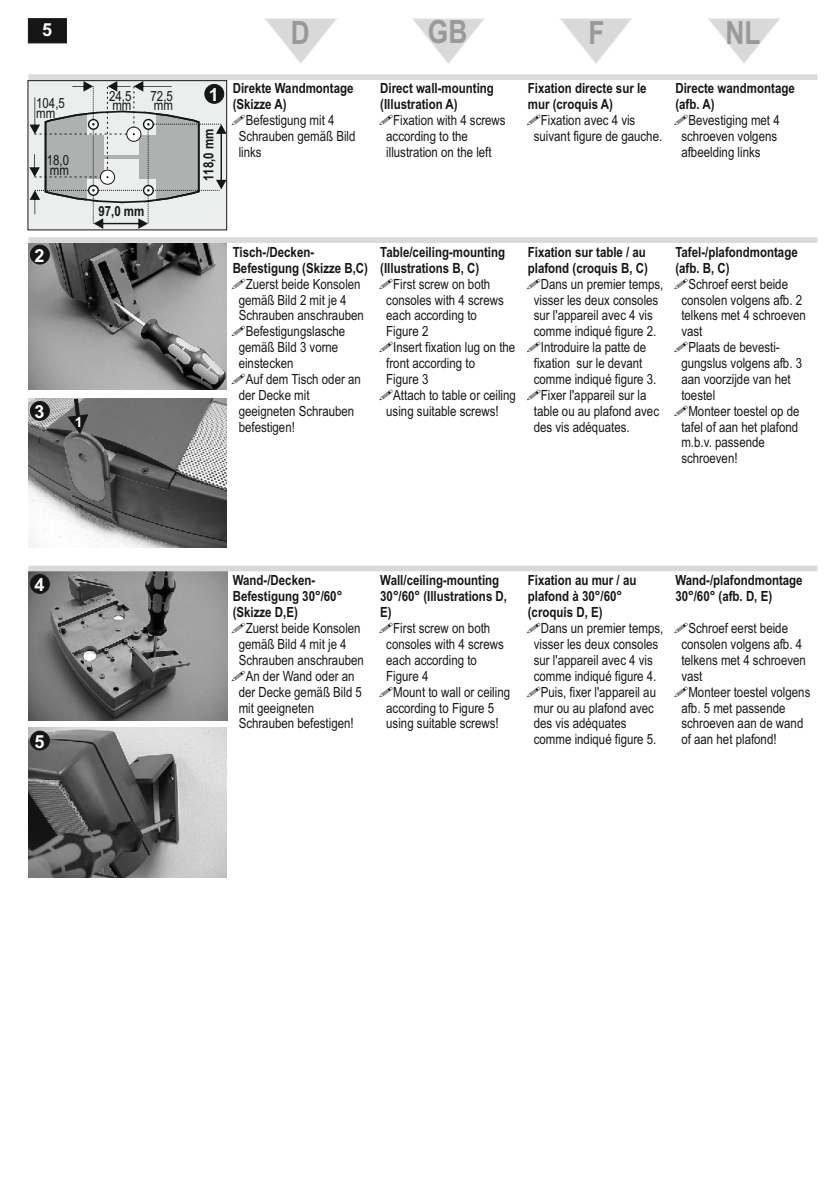
<style>
.page{position:relative;width:840px;height:1191px;background:#fff}
.page>*{position:absolute;margin:0;border:0;box-sizing:border-box;transform-origin:0 0}
.t1{font:700 32px "Arial Narrow";color:#999}
.t2{font:700 18px "Arial";color:#fff}
.t3{font:14px/15.8px "Arial Narrow";color:#151616}
.t4{font:700 14px/16px "Arial Narrow";color:#151616}
.t5{font:700 14px "Arial";color:#fff}
</style>
<div class="page">
<svg style="left:28px;top:18px;width:39px;height:25px"></svg>
<svg style="left:412px;top:18px;width:73px;height:46px"></svg>
<svg style="left:559px;top:18px;width:73px;height:46px"></svg>
<svg style="left:264px;top:18px;width:73px;height:46px"></svg>
<svg style="left:708px;top:18px;width:72px;height:46px"></svg>
<div style="left:28px;top:74px;width:789px;height:6px;background:#d9d9da"></div>
<img style="left:28px;top:243px;width:199px;height:146px">
<div style="left:30px;top:245px;width:20px;height:19px;background:#151616;border:1px solid #151616;border-radius:50%"></div>
<img style="left:28px;top:399px;width:199px;height:148px">
<svg style="left:67px;top:399px;width:21px;height:35px"></svg>
<div style="left:30px;top:401px;width:20px;height:19px;background:#151616;border:1px solid #151616;border-radius:50%"></div>
<img style="left:29px;top:571px;width:198px;height:149px">
<div style="left:30px;top:574px;width:20px;height:19px;background:#151616;border:1px solid #151616;border-radius:50%"></div>
<img style="left:28px;top:727px;width:199px;height:151px">
<div style="left:30px;top:731px;width:20px;height:19px;background:#151616;border:1px solid #151616;border-radius:50%"></div>
<div style="left:28px;top:237px;width:789px;height:6px;background:#d9d9da"></div>
<div style="left:28px;top:565px;width:789px;height:6px;background:#d9d9da"></div>
<svg style="left:27px;top:80px;width:201px;height:150px;background:#c6c7c7"></svg>
<p class="t2" style="left:42px;top:23px;width:12px">5</p>
<h1 class="t1" style="left:291px;top:20px;width:20px">D</h1>
<h1 class="t1" style="left:427px;top:20px;width:41px">GB</h1>
<h1 class="t1" style="left:588px;top:21px;width:18px">F</h1>
<h1 class="t1" style="left:725px;top:20px;width:36px">NL</h1>
<p class="t3" style="left:36px;top:96px;width:30px">104,5</p>
<p class="t3" style="left:36px;top:106px;width:21px">mm</p>
<p class="t3" style="left:47px;top:154px;width:24px">18,0</p>
<p class="t3" style="left:50px;top:163px;width:21px">mm</p>
<p class="t2" style="left:34px;top:248px;width:12px">2</p>
<p class="t3" style="left:109px;top:89px;width:24px">24,5</p>
<p class="t3" style="left:112px;top:98px;width:21px">mm</p>
<p class="t3" style="left:150px;top:89px;width:24px">72,5</p>
<p class="t3" style="left:154px;top:98px;width:21px">mm</p>
<p class="t4" style="left:98px;top:205px;width:47px">97,0 mm</p>
<p class="t2" style="left:34px;top:405px;width:12px">3</p>
<p class="t5" style="left:75px;top:416px;width:9px">1</p>
<p class="t2" style="left:209px;top:88px;width:12px">1</p>
<p class="t4" style="left:202px;top:181px;width:53px;rotate:-90deg">118,0 mm</p>
<p class="t4" style="left:232px;top:81px;width:122px">Direkte Wandmontage (Skizze A)</p>
<p class="t3" style="left:238px;top:113px;width:118px;text-indent:7px">Befestigung mit 4<br>Schrauben gemäß Bild links</p>
<p class="t4" style="left:380px;top:81px;width:115px">Direct wall-mounting (Illustration A)</p>
<p class="t3" style="left:386px;top:113px;width:121px;text-indent:7px">Fixation with 4 screws according to the illustration on the left</p>
<p class="t4" style="left:527px;top:81px;width:120px">Fixation directe sur le mur (croquis A)</p>
<p class="t3" style="left:533px;top:113px;width:130px;text-indent:7px">Fixation avec 4 vis suivant figure de gauche.</p>
<p class="t4" style="left:675px;top:81px;width:121px">Directe wandmontage (afb. A)</p>
<p class="t3" style="left:681px;top:113px;width:100px;text-indent:7px">Bevestiging met 4 schroeven volgens afbeelding links</p>
<p class="t4" style="left:232px;top:245px;width:137px">Tisch-/Decken-<br>Befestigung (Skizze B,C)</p>
<p class="t3" style="left:245px;top:277px;width:116px">Zuerst beide Konsolen</p>
<p class="t3" style="left:238px;top:293px;width:109px">gemäß Bild 2 mit je 4</p>
<p class="t3" style="left:238px;top:309px;width:127px">Schrauben anschrauben</p>
<p class="t3" style="left:245px;top:325px;width:101px">Befestigungslasche</p>
<p class="t3" style="left:238px;top:341px;width:101px">gemäß Bild 3 vorne</p>
<p class="t3" style="left:238px;top:356px;width:56px">einstecken</p>
<p class="t3" style="left:245px;top:372px;width:117px">Auf dem Tisch oder an</p>
<p class="t3" style="left:238px;top:388px;width:72px">der Decke mit</p>
<p class="t3" style="left:238px;top:404px;width:117px">geeigneten Schrauben</p>
<p class="t3" style="left:238px;top:420px;width:58px">befestigen!</p>
<p class="t4" style="left:380px;top:245px;width:126px">Table/ceiling-mounting (Illustrations B, C)</p>
<p class="t3" style="left:393px;top:277px;width:98px">First screw on both</p>
<p class="t3" style="left:386px;top:293px;width:119px">consoles with 4 screws</p>
<p class="t3" style="left:386px;top:309px;width:92px">each according to</p>
<p class="t3" style="left:386px;top:325px;width:44px">Figure 2</p>
<p class="t3" style="left:393px;top:341px;width:123px">Insert fixation lug on the</p>
<p class="t3" style="left:386px;top:356px;width:90px">front according to</p>
<p class="t3" style="left:386px;top:372px;width:44px">Figure 3</p>
<p class="t3" style="left:393px;top:388px;width:124px">Attach to table or ceiling</p>
<p class="t3" style="left:386px;top:404px;width:114px">using suitable screws!</p>
<p class="t4" style="left:527px;top:245px;width:121px">Fixation sur table / au plafond (croquis B, C)</p>
<p class="t3" style="left:540px;top:277px;width:124px">Dans un premier temps,</p>
<p class="t3" style="left:533px;top:293px;width:126px">visser les deux consoles</p>
<p class="t3" style="left:533px;top:309px;width:120px">sur l'appareil avec 4 vis</p>
<p class="t3" style="left:533px;top:325px;width:124px">comme indiqué figure 2.</p>
<p class="t3" style="left:540px;top:341px;width:107px">Introduire la patte de</p>
<p class="t3" style="left:533px;top:356px;width:110px">fixation sur le devant</p>
<p class="t3" style="left:533px;top:372px;width:124px">comme indiqué figure 3.</p>
<p class="t3" style="left:540px;top:388px;width:107px">Fixer l'appareil sur la</p>
<p class="t3" style="left:533px;top:404px;width:127px">table ou au plafond avec</p>
<p class="t3" style="left:533px;top:420px;width:97px">des vis adéquates.</p>
<p class="t4" style="left:675px;top:245px;width:124px">Tafel-/plafondmontage (afb. B, C)</p>
<p class="t3" style="left:688px;top:277px;width:101px">Schroef eerst beide</p>
<p class="t3" style="left:681px;top:293px;width:122px">consolen volgens afb. 2</p>
<p class="t3" style="left:681px;top:309px;width:126px">telkens met 4 schroeven</p>
<p class="t3" style="left:681px;top:325px;width:23px">vast</p>
<p class="t3" style="left:688px;top:341px;width:93px">Plaats de bevesti-</p>
<p class="t3" style="left:681px;top:356px;width:122px">gungslus volgens afb. 3</p>
<p class="t3" style="left:681px;top:372px;width:111px">aan voorzijde van het</p>
<p class="t3" style="left:681px;top:388px;width:35px">toestel</p>
<p class="t3" style="left:688px;top:404px;width:113px">Monteer toestel op de</p>
<p class="t3" style="left:681px;top:420px;width:118px">tafel of aan het plafond</p>
<p class="t3" style="left:681px;top:436px;width:85px">m.b.v. passende</p>
<p class="t3" style="left:681px;top:452px;width:58px">schroeven!</p>
<p class="t2" style="left:34px;top:578px;width:12px">4</p>
<p class="t2" style="left:34px;top:734px;width:12px">5</p>
<p class="t4" style="left:232px;top:573px;width:111px">Wand-/Decken-<br>Befestigung 30°/60° (Skizze D,E)</p>
<p class="t3" style="left:245px;top:621px;width:116px">Zuerst beide Konsolen</p>
<p class="t3" style="left:238px;top:637px;width:109px">gemäß Bild 4 mit je 4</p>
<p class="t3" style="left:238px;top:653px;width:127px">Schrauben anschrauben</p>
<p class="t3" style="left:245px;top:669px;width:110px">An der Wand oder an</p>
<p class="t3" style="left:238px;top:685px;width:125px">der Decke gemäß Bild 5</p>
<p class="t3" style="left:238px;top:701px;width:77px">mit geeigneten</p>
<p class="t3" style="left:238px;top:717px;width:116px">Schrauben befestigen!</p>
<p class="t4" style="left:380px;top:573px;width:128px">Wall/ceiling-mounting<br>30°/60° (Illustrations D,<br>E)</p>
<p class="t3" style="left:393px;top:621px;width:98px">First screw on both</p>
<p class="t3" style="left:386px;top:637px;width:119px">consoles with 4 screws</p>
<p class="t3" style="left:386px;top:653px;width:92px">each according to</p>
<p class="t3" style="left:386px;top:669px;width:44px">Figure 4</p>
<p class="t3" style="left:393px;top:685px;width:118px">Mount to wall or ceiling</p>
<p class="t3" style="left:386px;top:701px;width:109px">according to Figure 5</p>
<p class="t3" style="left:386px;top:717px;width:114px">using suitable screws!</p>
<p class="t4" style="left:527px;top:573px;width:110px">Fixation au mur / au plafond à 30°/60° (croquis D, E)</p>
<p class="t3" style="left:540px;top:621px;width:124px">Dans un premier temps,</p>
<p class="t3" style="left:533px;top:637px;width:126px">visser les deux consoles</p>
<p class="t3" style="left:533px;top:653px;width:120px">sur l'appareil avec 4 vis</p>
<p class="t3" style="left:533px;top:669px;width:124px">comme indiqué figure 4.</p>
<p class="t3" style="left:540px;top:685px;width:117px">Puis, fixer l'appareil au</p>
<p class="t3" style="left:533px;top:701px;width:121px">mur ou au plafond avec</p>
<p class="t3" style="left:533px;top:717px;width:94px">des vis adéquates</p>
<p class="t3" style="left:533px;top:732px;width:124px">comme indiqué figure 5.</p>
<p class="t4" style="left:675px;top:573px;width:129px">Wand-/plafondmontage<br>30°/60° (afb. D, E)</p>
<p class="t3" style="left:688px;top:621px;width:101px">Schroef eerst beide</p>
<p class="t3" style="left:681px;top:637px;width:122px">consolen volgens afb. 4</p>
<p class="t3" style="left:681px;top:653px;width:126px">telkens met 4 schroeven</p>
<p class="t3" style="left:681px;top:669px;width:23px">vast</p>
<p class="t3" style="left:688px;top:685px;width:123px">Monteer toestel volgens</p>
<p class="t3" style="left:681px;top:701px;width:106px">afb. 5 met passende</p>
<p class="t3" style="left:681px;top:717px;width:123px">schroeven aan de wand</p>
<p class="t3" style="left:681px;top:732px;width:97px">of aan het plafond!</p>
</div>
